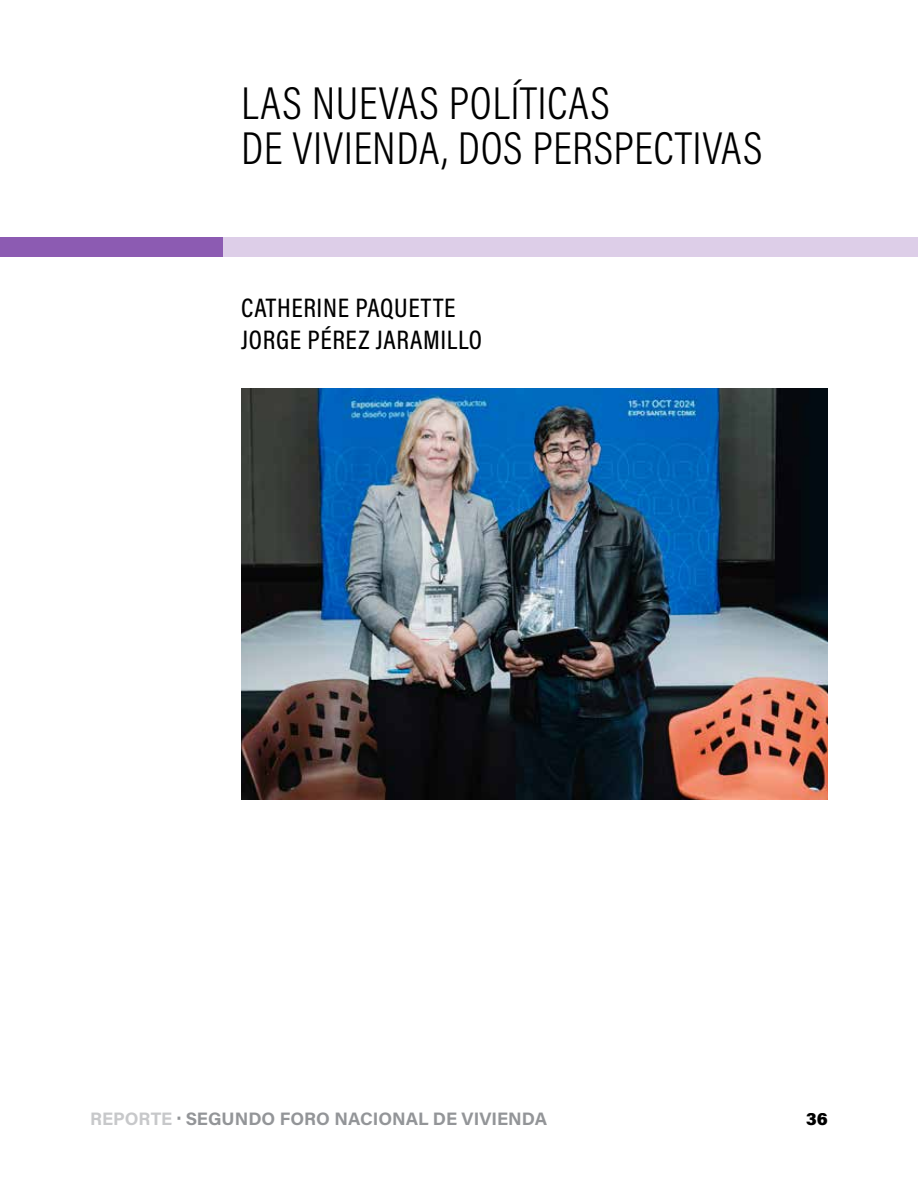
<style>
.page{position:relative;width:918px;height:1188px;background:#fff}
.page>*{position:absolute;margin:0;border:0;box-sizing:border-box;transform-origin:0 0}
.t1{font:300 46.5px/45px "Acumin Pro Cond";letter-spacing:.01em;color:#000}
.t2{font:500 27px/32.4px "Acumin Pro Cond";letter-spacing:.025em;color:#000}
.t3{font:700 18px "Acumin Pro";color:#939598}
.t4{font:900 18px "Acumin Pro";color:#000}
.s1{color:#c7c8ca}
</style>
<div class="page">
<div style="left:0;top:237px;width:223px;height:20px;background:#8c5bb2"></div>
<div style="left:223px;top:237px;width:695px;height:20px;background:#ddcee8"></div>
<img style="left:241px;top:388px;width:587px;height:412px">
<p class="t1" style="left:241px;top:80px;width:523px">LAS NUEVAS POLÍTICAS<br>DE VIVIENDA, DOS PERSPECTIVAS</p>
<p class="t2" style="left:241px;top:291px;width:242px">CATHERINE PAQUETTE<br>JORGE PÉREZ JARAMILLO</p>
<p class="t3" style="left:90px;top:1106px;width:459px"><span class="s1">REPORTE</span> ∙ SEGUNDO FORO NACIONAL DE VIVIENDA</p>
<p class="t4" style="left:806px;top:1106px;width:23px">36</p>
</div>
